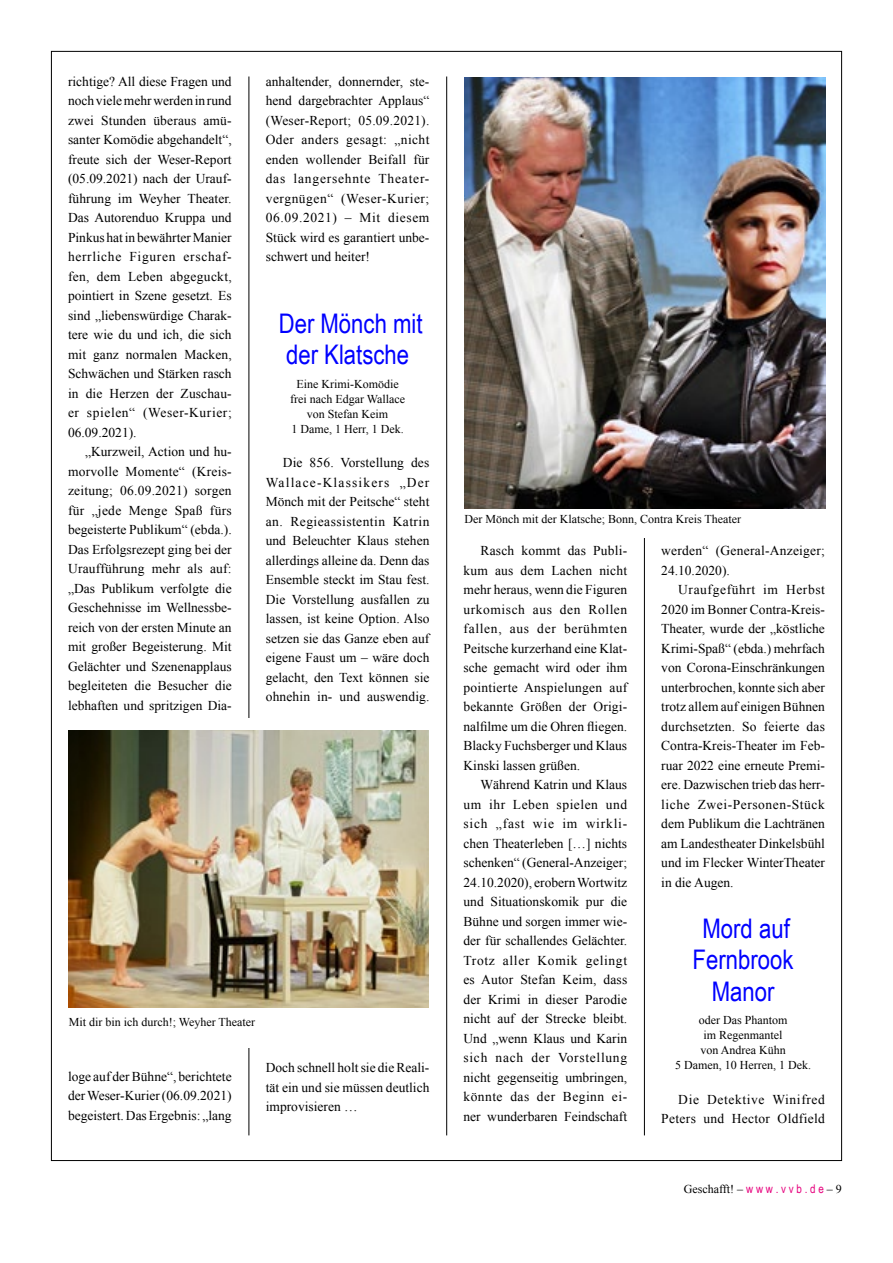
<style>
.page{position:relative;width:893px;height:1263px;background:#fff}
.page>*{position:absolute;margin:0;border:0;box-sizing:border-box;transform-origin:0 0}
._0_Titel{font:27px/31.5px "Arial Narrow";color:#00f}
._2_Text{font:13.5px/19.5px "Times New Roman";color:#000;text-align:justify}
._2_Text-2{font:13.5px/19.5px "Times New Roman";letter-spacing:.025em;color:#000;text-align:right}
._2_Text-3{font:13.5px/19.5px "Times New Roman";letter-spacing:.02em;color:#000}
._2_Untertitel{font:12px "Times New Roman";color:#000}
.Bildlegende{font:12px "Times New Roman";color:#000}
.s1{font-family:"Arial Narrow";color:#e6007d}
</style>
<div class="page">
<hr style="left:249px;top:77px;width:1px;height:1058px;background:#000">
<hr style="left:446px;top:77px;width:1px;height:1058px;background:#000">
<hr style="left:644px;top:77px;width:1px;height:1058px;background:#000">
<div style="left:69px;top:719px;width:361px;height:329px;background:#fff"></div>
<img style="left:69px;top:730px;width:360px;height:277px">
<div style="left:465px;top:63px;width:361px;height:475px;background:#fff"></div>
<img style="left:465px;top:77px;width:360px;height:431px">
<p class="_2_Text" style="left:68px;top:71px;width:165px">richtige? All diese Fragen und noch viele mehr werden in rund zwei Stunden überaus amü&shy;santer Komödie abgehandelt“, freute sich der Weser-Report (05.09.2021) nach der Urauf&shy;führung im Weyher Theater.<br>Das Autorenduo Kruppa und Pinkus hat in bewährter Manier herrliche Figuren erschaf&shy;fen, dem Leben abgeguckt, pointiert in Szene gesetzt. Es sind „liebenswürdige Charak&shy;tere wie du und ich, die sich mit ganz normalen Macken, Schwächen und Stärken rasch in die Herzen der Zuschau&shy;er spielen“ (Weser-Kurier; 06.09.2021).</p>
<p class="_2_Text" style="left:68px;top:442px;width:165px;text-indent:17px">„Kurzweil, Action und hu&shy;morvolle Momente“ (Kreis&shy;zeitung; 06.09.2021) sorgen für „jede Menge Spaß fürs begeisterte Publikum“ (ebda.).<br>Das Erfolgsrezept ging bei der Uraufführung mehr als auf: „Das Publikum verfolgte die Geschehnisse im Wellnessbe&shy;reich von der ersten Minute an mit großer Begeisterung. Mit Gelächter und Szenenapplaus begleiteten die Besucher die lebhaften und spritzigen Dia-</p>
<p class="_2_Text" style="left:266px;top:71px;width:165px">anhaltender, donnernder, ste&shy;hend dargebrachter Applaus“ (Weser-Report; 05.09.2021).<br>Oder anders gesagt: „nicht enden wollender Beifall für das langersehnte Theater&shy;vergnügen“ (Weser-Kurier; 06.09.2021) – Mit diesem Stück wird es garantiert unbe&shy;schwert und heiter!</p>
<p class="_0_Titel" style="left:279px;top:307px;width:145px">Der Mönch mit der Klatsche</p>
<p class="_2_Untertitel" style="left:296px;top:376px;width:104px">Eine Krimi-Komödie</p>
<p class="_2_Untertitel" style="left:290px;top:391px;width:117px">frei nach Edgar Wallace</p>
<p class="_2_Untertitel" style="left:307px;top:406px;width:83px">von Stefan Keim</p>
<p class="_2_Untertitel" style="left:292px;top:421px;width:114px">1 Dame, 1 Herr, 1 Dek.</p>
<p class="_2_Text" style="left:266px;top:453px;width:165px;text-indent:17px">Die 856. Vorstellung des Wallace-Klassikers „Der Mönch mit der Peitsche“ steht an. Regieassistentin Katrin und Beleuchter Klaus stehen allerdings alleine da. Denn das Ensemble steckt im Stau fest.<br>Die Vorstellung ausfallen zu lassen, ist keine Option. Also setzen sie das Ganze eben auf eigene Faust um – wäre doch gelacht, den Text können sie ohnehin in- und auswendig.</p>
<p class="Bildlegende" style="left:69px;top:1014px;width:188px">Mit dir bin ich durch!; Weyher Theater</p>
<p class="_2_Text" style="left:68px;top:1066px;width:165px">loge auf der Bühne“, berichtete der Weser-Kurier (06.09.2021) begeistert. Das Ergebnis: „lang</p>
<p class="_2_Text" style="left:266px;top:1057px;width:165px">Doch schnell holt sie die Reali&shy;tät ein und sie müssen deutlich improvisieren …</p>
<p class="Bildlegende" style="left:465px;top:511px;width:278px">Der Mönch mit der Klatsche; Bonn, Contra Kreis Theater</p>
<p class="_2_Text" style="left:463px;top:541px;width:165px;text-indent:17px">Rasch kommt das Publi&shy;kum aus dem Lachen nicht mehr heraus, wenn die Figuren urkomisch aus den Rollen fallen, aus der berühmten Peitsche kurzerhand eine Klat&shy;sche gemacht wird oder ihm pointierte Anspielungen auf bekannte Größen der Origi&shy;nalfilme um die Ohren fliegen.<br>Blacky Fuchsberger und Klaus Kinski lassen grüßen.</p>
<p class="_2_Text" style="left:463px;top:775px;width:165px;text-indent:17px">Während Katrin und Klaus um ihr Leben spielen und sich „fast wie im wirkli&shy;chen Theaterleben […] nichts schenken“ (General-Anzeiger; 24.10.2020), erobern Wortwitz und Situationskomik pur die Bühne und sorgen immer wie&shy;der für schallendes Gelächter.<br>Trotz aller Komik gelingt es Autor Stefan Keim, dass der Krimi in dieser Parodie nicht auf der Strecke bleibt.<br>Und „wenn Klaus und Karin sich nach der Vorstellung nicht gegenseitig umbringen, könnte das der Beginn ei&shy;ner wunderbaren Feindschaft</p>
<p class="_2_Text-3" style="left:661px;top:541px;width:165px">werden“ (General-Anzeiger;<br>24.10.2020).</p>
<p class="_2_Text" style="left:661px;top:580px;width:165px;text-indent:17px">Uraufgeführt im Herbst 2020 im Bonner Contra-Kreis-Theater, wurde der „köstliche Krimi-Spaß“ (ebda.) mehrfach von Corona-Einschränkungen unterbrochen, konnte sich aber trotz allem auf einigen Bühnen durchsetzten. So feierte das Contra-Kreis-Theater im Feb&shy;ruar 2022 eine erneute Premi&shy;ere. Dazwischen trieb das herr&shy;liche Zwei-Personen-Stück dem Publikum die Lachtränen am Landestheater Dinkelsbühl und im Flecker WinterTheater in die Augen.</p>
<p class="_0_Titel" style="left:693px;top:912px;width:102px;text-align:center">Mord auf<br>Fernbrook<br>Manor</p>
<p class="_2_Untertitel" style="left:699px;top:1012px;width:90px">oder Das Phantom</p>
<p class="_2_Untertitel" style="left:704px;top:1027px;width:80px">im Regenmantel</p>
<p class="_2_Untertitel" style="left:700px;top:1042px;width:87px">von Andrea Kühn</p>
<p class="_2_Untertitel" style="left:675px;top:1057px;width:137px">5 Damen, 10 Herren, 1 Dek.</p>
<p class="_2_Text-2" style="left:661px;top:1089px;width:165px">Die Detektive Winifred<br>Peters und Hector Oldfield</p>
<p class="Bildlegende" style="left:684px;top:1181px;width:160px">Geschafft! – <span class="s1">w w w . v v b . d e</span> – 9</p>
</div>
